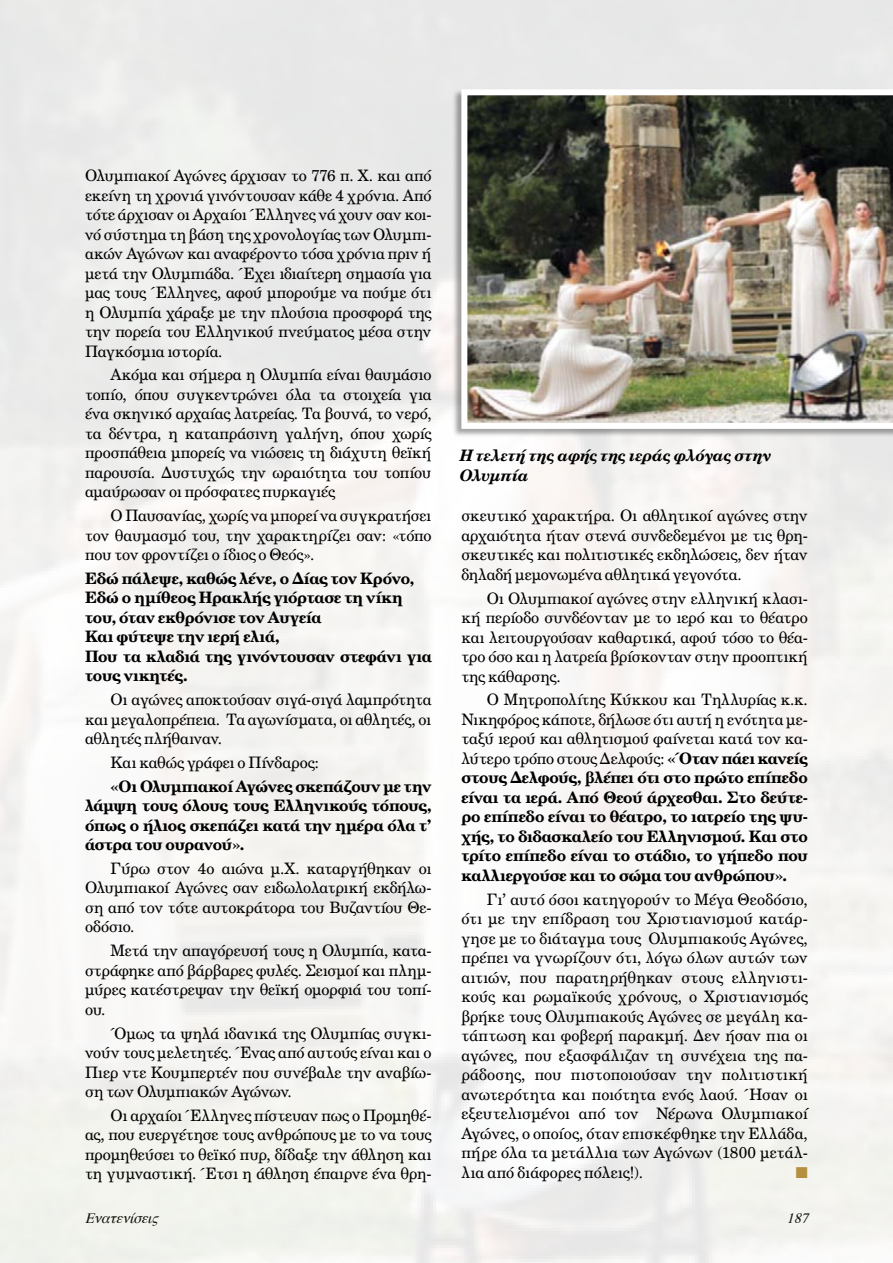
<style>
.page{position:relative;width:893px;height:1263px;background:#fff}
.page>*{position:absolute;margin:0;border:0;box-sizing:border-box;transform-origin:0 0}
.t1{font:15.75px/19.5px "UB Century";letter-spacing:-.015em;color:#000;text-align:justify}
.t2{font:15.75px/19.5px "UB Century Bold";letter-spacing:-.01em;color:#000;text-align:justify}
.t3{font:italic 15.75px/19.5px "UB Century Bold";letter-spacing:.005em;color:#000}
.t4{font:15.75px "Zapf Dingbats ITC";color:#b58f3e}
.t5{font:italic 14.25px "Times";color:#000}
.s1{font-family:"UB Century Bold"}
</style>
<div class="page">
<div style="left:452px;top:88px;width:441px;height:351px;background:#000;opacity:.35"></div>
<img style="left:461px;top:89px;width:432px;height:340px">
<p class="t1" style="left:85px;top:166px;width:348px">Ολυμπιακοί Αγώνες άρχισαν το 776 π. Χ. και από εκείνη τη χρονιά γινόντουσαν κάθε 4 χρόνια. Από τότε άρχισαν οι Αρχαίοι Έλληνες νά χουν σαν κοι&shy;νό σύστημα τη βάση της χρονολογίας των Ολυμπι&shy;ακών Αγώνων και αναφέροντο τόσα χρόνια πριν ή μετά την Ολυμπιάδα. Έχει ιδιαίτερη σημασία για μας τους Έλληνες, αφού μπορούμε να πούμε ότι η Ολυμπία χάραξε με την πλούσια προσφορά της την πορεία του Ελληνικού πνεύματος μέσα στην Παγκόσμια ιστορία.</p>
<p class="t1" style="left:85px;top:365px;width:348px;text-indent:26px">Ακόμα και σήμερα η Ολυμπία είναι θαυμάσιο τοπίο, όπου συγκεντρώνει όλα τα στοιχεία για ένα σκηνικό αρχαίας λατρείας. Τα βουνά, το νερό, τα δέντρα, η καταπράσινη γαλήνη, όπου χωρίς προσπάθεια μπορείς να νιώσεις τη διάχυτη θεϊκή παρουσία. Δυστυχώς την ωραιότητα του τοπίου αμαύρωσαν οι πρόσφατες πυρκαγιές</p>
<p class="t1" style="left:85px;top:506px;width:348px;text-indent:26px">Ο Παυσανίας, χωρίς να μπορεί να συγκρατήσει τον θαυμασμό του, την χαρακτηρίζει σαν: «τόπο που τον φροντίζει ο ίδιος ο Θεός».</p>
<p class="t2" style="left:85px;top:568px;width:348px;text-align:left">Εδώ πάλεψε, καθώς λένε, ο Δίας τον Κρόνο,<br>Εδώ ο ημίθεος Ηρακλής γιόρτασε τη νίκη του, όταν εκθρόνισε τον Αυγεία<br>Και φύτεψε την ιερή ελιά,<br>Που τα κλαδιά της γινόντουσαν στεφάνι για τους νικητές.</p>
<p class="t1" style="left:85px;top:690px;width:348px;text-indent:26px">Οι αγώνες αποκτούσαν σιγά-σιγά λαμπρότητα και μεγαλοπρέπεια. Τα αγωνίσματα, οι αθλητές, οι αθλητές πλήθαιναν.</p>
<p class="t1" style="left:111px;top:752px;width:210px">Και καθώς γράφει ο Πίνδαρος:</p>
<p class="t2" style="left:85px;top:776px;width:348px;text-indent:26px">«Οι Ολυμπιακοί Αγώνες σκεπάζουν με την λάμψη τους όλους τους Ελληνικούς τόπους, όπως ο ήλιος σκεπάζει κατά την ημέρα όλα τ’ άστρα του ουρανού».</p>
<p class="t1" style="left:85px;top:858px;width:348px;text-indent:26px">Γύρω στον 4ο αιώνα μ.Χ. καταργήθηκαν οι Ολυμπιακοί Αγώνες σαν ειδωλολατρική εκδήλω&shy;ση από τον τότε αυτοκράτορα του Βυζαντίου Θε&shy;οδόσιο.</p>
<p class="t1" style="left:85px;top:941px;width:348px;text-indent:26px">Μετά την απαγόρευσή τους η Ολυμπία, κατα&shy;στράφηκε από βάρβαρες φυλές. Σεισμοί και πλημ&shy;μύρες κατέστρεψαν την θεϊκή ομορφιά του τοπί&shy;ου.</p>
<p class="t1" style="left:85px;top:1023px;width:348px;text-indent:26px">Όμως τα ψηλά ιδανικά της Ολυμπίας συγκι&shy;νούν τους μελετητές. Ένας από αυτούς είναι και ο Πιερ ντε Κουμπερτέν που συνέβαλε την αναβίω&shy;ση των Ολυμπιακών Αγώνων.</p>
<p class="t1" style="left:85px;top:1105px;width:348px;text-indent:26px">Οι αρχαίοι Έλληνες πίστευαν πως ο Προμηθέ&shy;ας, που ευεργέτησε τους ανθρώπους με το να τους προμηθεύσει το θεϊκό πυρ, δίδαξε την άθληση και τη γυμναστική. Έτσι η άθληση έπαιρνε ένα θρη-</p>
<p class="t3" style="left:460px;top:445px;width:313px">Η τελετή της αφής της ιεράς φλόγας στην<br>Ολυμπία</p>
<p class="t1" style="left:461px;top:506px;width:348px">σκευτικό χαρακτήρα. Οι αθλητικοί αγώνες στην αρχαιότητα ήταν στενά συνδεδεμένοι με τις θρη&shy;σκευτικές και πολιτιστικές εκδηλώσεις, δεν ήταν δηλαδή μεμονωμένα αθλητικά γεγονότα.</p>
<p class="t1" style="left:461px;top:588px;width:348px;text-indent:26px">Οι Ολυμπιακοί αγώνες στην ελληνική κλασι&shy;κή περίοδο συνδέονταν με το ιερό και το θέατρο και λειτουργούσαν καθαρτικά, αφού τόσο το θέα&shy;τρο όσο και η λατρεία βρίσκονταν στην προοπτική της κάθαρσης.</p>
<p class="t1" style="left:461px;top:690px;width:348px;text-indent:26px">Ο Μητροπολίτης Κύκκου και Τηλλυρίας κ.κ.<br>Νικηφόρος κάποτε, δήλωσε ότι αυτή η ενότητα με&shy;ταξύ ιερού και αθλητισμού φαίνεται κατά τον κα&shy;λύτερο τρόπο στους Δελφούς: <span class="s1">«Όταν πάει κανείς</span></p>
<p class="t2" style="left:461px;top:768px;width:348px">στους Δελφούς, βλέπει ότι στο πρώτο επίπεδο είναι τα ιερά. Από Θεού άρχεσθαι. Στο δεύτε&shy;ρο επίπεδο είναι το θέατρο, το ιατρείο της ψυ&shy;χής, το διδασκαλείο του Ελληνισμού. Και στο τρίτο επίπεδο είναι το στάδιο, το γήπεδο που καλλιεργούσε και το σώμα του ανθρώπου».</p>
<p class="t1" style="left:461px;top:889px;width:348px;text-indent:26px">Γι’ αυτό όσοι κατηγορούν το Μέγα Θεοδόσιο, ότι με την επίδραση του Χριστιανισμού κατάρ&shy;γησε με το διάταγμα τους Ολυμπιακούς Αγώνες, πρέπει να γνωρίζουν ότι, λόγω όλων αυτών των αιτιών, που παρατηρήθηκαν στους ελληνιστι&shy;κούς και ρωμαϊκούς χρόνους, ο Χριστιανισμός βρήκε τους Ολυμπιακούς Αγώνες σε μεγάλη κα&shy;τάπτωση και φοβερή παρακμή. Δεν ήσαν πια οι αγώνες, που εξασφάλιζαν τη συνέχεια της πα&shy;ράδοσης, που πιστοποιούσαν την πολιτιστική ανωτερότητα και ποιότητα ενός λαού. Ήσαν οι εξευτελισμένοι από τον Νέρωνα Ολυμπιακοί Αγώνες, ο οποίος, όταν επισκέφθηκε την Ελλάδα, πήρε όλα τα μετάλλια των Αγώνων (1800 μετάλ&shy;λια από διάφορες πόλεις!).</p>
<p class="t4" style="left:796px;top:1165px;width:13px">■</p>
<p class="t5" style="left:85px;top:1204px;width:81px">Eνατενίσεις</p>
<p class="t5" style="left:786px;top:1204px;width:29px">187</p>
</div>
